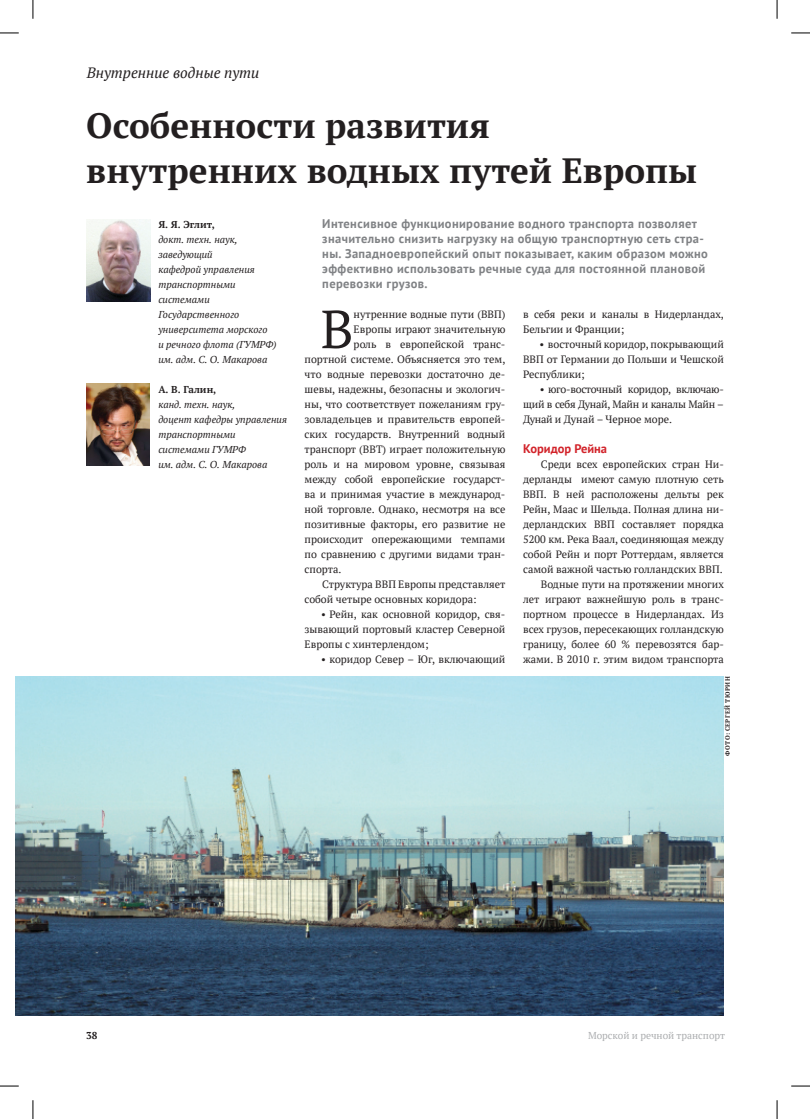
<style>
.page{position:relative;width:810px;height:1119px;background:#fff}
.page>*{position:absolute;margin:0;border:0;box-sizing:border-box;transform-origin:0 0}
.t1{font:53.5px "PT Serif";color:#231f20}
.t2{font:700 35px/45px "PT Serif";color:#231f20}
.t3{font:italic 15px "PT Serif";color:#231f20}
.t4{font:700 12.5px/15px "PT Sans";letter-spacing:.03em;color:#808285}
.t5{font:700 12.5px "PT Sans";color:#d2232a}
.t6{font:10.62px/15px "PT Serif";color:#231f20;text-align:justify}
.t7{font:italic 10px/15px "PT Serif";color:#231f20}
.t8{font:700 10px "PT Serif";color:#231f20}
.t9{font:10px "PT Serif";color:#acaeb0}
.t10{font:700 6.25px "PT Serif";letter-spacing:.08em;color:#231f20}
.s1{color:#acaeb0}
</style>
<div class="page">
<img style="left:86px;top:219px;width:64px;height:82px">
<img style="left:15px;top:676px;width:709px;height:338px">
<img style="left:86px;top:384px;width:64px;height:81px">
<svg style="left:0;top:32px;width:19px;height:2px"></svg>
<svg style="left:791px;top:32px;width:19px;height:2px"></svg>
<svg style="left:0;top:1085px;width:19px;height:1px"></svg>
<svg style="left:791px;top:1085px;width:19px;height:1px"></svg>
<svg style="left:32px;top:0;width:2px;height:19px"></svg>
<svg style="left:32px;top:1100px;width:2px;height:18px"></svg>
<svg style="left:776px;top:0;width:2px;height:19px"></svg>
<svg style="left:776px;top:1100px;width:2px;height:18px"></svg>
<h3 class="t3" style="left:87px;top:63px;width:174px">Внутренние водные пути</h3>
<h2 class="t2" style="left:86px;top:102px;width:612px">Особенности развития внутренних водных путей Европы</h2>
<p class="t8" style="left:158px;top:218px;width:58px">Я. Я. Эглит,</p>
<p class="t7" style="left:158px;top:232px;width:120px">докт. техн. наук, заведующий<br>кафедрой управления транспортными системами<br>Государственного университета морского<br>и речного флота (ГУМРФ) им. адм. С. О. Макарова</p>
<p class="t8" style="left:158px;top:383px;width:60px">А. В. Галин,</p>
<p class="t7" style="left:158px;top:397px;width:130px">канд. техн. наук,<br>доцент кафедры управления транспортными системами ГУМРФ<br>им. адм. С. О. Макарова</p>
<p class="t4" style="left:322px;top:216px;width:387px">Интенсивное функционирование водного транспорта позволяет значительно снизить нагрузку на общую транспортную сеть стра&shy;ны. Западноевропейский опыт показывает, каким образом можно эффективно использовать речные суда для постоянной плановой перевозки грузов.</p>
<h1 class="t1" style="left:321px;top:294px;width:34px">В</h1>
<p class="t6" style="left:354px;top:307px;width:153px">нутренние водные пути (ВВП)</p>
<p class="t6" style="left:354px;top:322px;width:153px">Европы играют значительную</p>
<p class="t6" style="left:354px;top:337px;width:153px">роль в европейской транс-</p>
<p class="t6" style="left:305px;top:352px;width:202px">портной системе. Объясняется это тем,</p>
<p class="t6" style="left:305px;top:367px;width:202px">что водные перевозки достаточно де-</p>
<p class="t6" style="left:305px;top:382px;width:202px">шевы, надежны, безопасны и экологич-</p>
<p class="t6" style="left:305px;top:397px;width:202px">ны, что соответствует пожеланиям гру-</p>
<p class="t6" style="left:305px;top:412px;width:202px">зовладельцев и правительств европей-</p>
<p class="t6" style="left:305px;top:427px;width:202px">ских государств. Внутренний водный</p>
<p class="t6" style="left:305px;top:442px;width:202px">транспорт (ВВТ) играет положительную</p>
<p class="t6" style="left:305px;top:457px;width:202px">роль и на мировом уровне, связывая</p>
<p class="t6" style="left:305px;top:472px;width:202px">между собой европейские государст-</p>
<p class="t6" style="left:305px;top:487px;width:202px">ва и принимая участие в международ-</p>
<p class="t6" style="left:305px;top:502px;width:202px">ной торговле. Однако, несмотря на все</p>
<p class="t6" style="left:305px;top:517px;width:202px">позитивные факторы, его развитие не</p>
<p class="t6" style="left:305px;top:532px;width:202px">происходит опережающими темпами</p>
<p class="t6" style="left:305px;top:547px;width:202px">по сравнению с другими видами тран-</p>
<p class="t6" style="left:305px;top:562px;width:38px">спорта.</p>
<p class="t6" style="left:322px;top:577px;width:185px">Структура ВВП Европы представляет</p>
<p class="t6" style="left:305px;top:592px;width:173px">собой четыре основных коридора:</p>
<p class="t6" style="left:305px;top:607px;width:202px;text-indent:16px">• Рейн, как основной коридор, свя&shy;зывающий портовый кластер Северной Европы с хинтерлендом;</p>
<p class="t6" style="left:321px;top:652px;width:186px">• коридор Север – Юг, включающий</p>
<p class="t6" style="left:523px;top:307px;width:202px">в себя реки и каналы в Нидерландах,<br>Бельгии и Франции;</p>
<p class="t6" style="left:523px;top:337px;width:202px;text-indent:16px">• восточный коридор, покрывающий ВВП от Германии до Польши и Чешской Республики;</p>
<p class="t6" style="left:523px;top:382px;width:202px;text-indent:17px">• юго-восточный коридор, включаю&shy;щий в себя Дунай, Майн и каналы Майн – Дунай и Дунай – Черное море.</p>
<p class="t5" style="left:523px;top:440px;width:86px">Коридор Рейна</p>
<p class="t6" style="left:523px;top:457px;width:202px;text-align:right">Среди всех европейских стран Ни&shy;дерланды имеют самую плотную сеть ВВП. В ней расположены дельты рек Рейн, Маас и Шельда. Полная длина ни&shy;дерландских ВВП составляет порядка 5200 км. Река Ваал, соединяющая между собой Рейн и порт Роттердам, является самой важной частью голландских ВВП.<br>Водные пути на протяжении многих лет играют важнейшую роль в транс&shy;портном процессе в Нидерландах. Из всех грузов, пересекающих голландскую границу, более 60 % перевозятся бар&shy;жами. В 2010 г. этим видом транспорта</p>
<p class="t10" style="left:723px;top:755px;width:81px;rotate:-90deg">фото: сергей тюрин</p>
<p class="t8" style="left:86px;top:1028px;width:18px">38 <span class="s1">-</span></p>
<p class="t9" style="left:588px;top:1028px;width:138px">Морской и речной транспорт</p>
</div>
